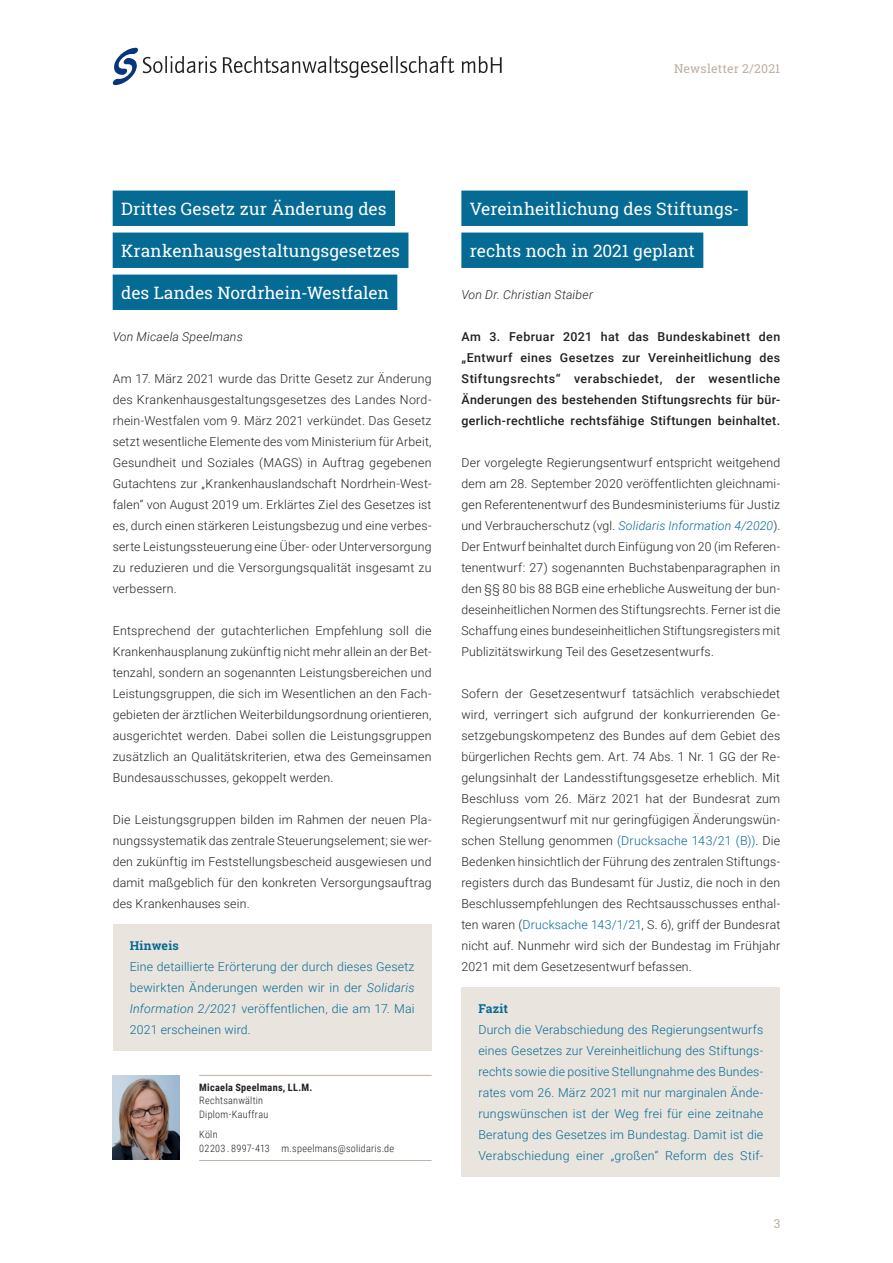
<style>
.page{position:relative;width:893px;height:1263px;background:#fff}
.page>*{position:absolute;margin:0;border:0;box-sizing:border-box;transform-origin:0 0}
.Headline{font:17.25px "Roboto Slab";color:#fff}
.Fließtext{font:300 12.3px/21px "Roboto";letter-spacing:.015em;color:#231f20;text-align:justify}
.Fazit{font:300 12.3px/21px "Roboto";letter-spacing:.02em;color:#056a94;text-align:justify}
.Fließtext_Anleser{font:500 12.3px/21px "Roboto";letter-spacing:.03em;color:#231f20;text-align:justify}
.Fließtext_Autor{font:italic 300 12.3px "Roboto";letter-spacing:.02em;color:#231f20}
.t1{font:12.3px "Roboto Slab";letter-spacing:.01em;color:#beafa3}
.Fazit_Headline{font:700 12.3px "Roboto Slab";letter-spacing:.015em;color:#056a94}
.Autor_-_Fließtext{font:300 10.2px/13.5px "Roboto Condensed";letter-spacing:.025em;color:#231f20}
.s1{font-style:italic}
.s2{font-weight:700}
.s3{font-style:italic;color:#056a94}
.s4{color:#056a94}
</style>
<div class="page">
<svg style="left:223px;top:56px;width:231px;height:22px"></svg>
<svg style="left:462px;top:56px;width:40px;height:17px"></svg>
<svg style="left:113px;top:48px;width:104px;height:37px"></svg>
<div style="left:461px;top:988px;width:319px;height:189px;background:#e9e4de"></div>
<div style="left:113px;top:925px;width:319px;height:126px;background:#e9e4de"></div>
<div style="left:113px;top:191px;width:282px;height:35px;background:#056a94"></div>
<div style="left:113px;top:233px;width:295px;height:35px;background:#056a94"></div>
<div style="left:113px;top:275px;width:284px;height:35px;background:#056a94"></div>
<hr style="left:199px;top:1075px;width:233px;height:1px;background:#beafa3">
<hr style="left:199px;top:1160px;width:233px;height:1px;background:#beafa3">
<img style="left:113px;top:1076px;width:67px;height:84px">
<div style="left:461px;top:191px;width:287px;height:35px;background:#056a94"></div>
<div style="left:461px;top:233px;width:242px;height:35px;background:#056a94"></div>
<p class="t1" style="left:674px;top:60px;width:108px">Newsletter 2/2021</p>
<p class="Headline" style="left:121px;top:197px;width:267px">Drittes Gesetz zur Änderung des</p>
<p class="Headline" style="left:121px;top:239px;width:280px">Krankenhausgestaltungsgesetzes</p>
<p class="Headline" style="left:121px;top:281px;width:269px">des Landes Nordrhein-Westfalen</p>
<p class="Fließtext_Autor" style="left:113px;top:328px;width:132px">Von Micaela Speelmans</p>
<p class="Fließtext" style="left:113px;top:367px;width:320px">Am 17. März 2021 wurde das Dritte Gesetz zur Änderung des Krankenhausgestaltungsgesetzes des Landes Nord&shy;rhein-Westfalen vom 9. März 2021 verkündet. Das Gesetz setzt wesentliche Elemente des vom Ministerium für Arbeit, Gesundheit und Soziales (MAGS) in Auftrag gegebenen Gutachtens zur „Krankenhauslandschaft Nordrhein-West&shy;falen“ von August 2019 um. Erklärtes Ziel des Gesetzes ist es, durch einen stärkeren Leistungsbezug und eine verbes&shy;serte Leistungssteuerung eine Über- oder Unterversorgung zu reduzieren und die Versorgungsqualität insgesamt zu verbessern.</p>
<p class="Fließtext" style="left:113px;top:619px;width:320px">Entsprechend der gutachterlichen Empfehlung soll die Krankenhausplanung zukünftig nicht mehr allein an der Bet&shy;tenzahl, sondern an sogenannten Leistungsbereichen und Leistungsgruppen, die sich im Wesentlichen an den Fach&shy;gebieten der ärztlichen Weiterbildungsordnung orientieren, ausgerichtet werden. Dabei sollen die Leistungsgruppen zusätzlich an Qualitätskriterien, etwa des Gemeinsamen Bundesausschusses, gekoppelt werden.</p>
<p class="Fließtext" style="left:113px;top:808px;width:320px">Die Leistungsgruppen bilden im Rahmen der neuen Pla&shy;nungssystematik das zentrale Steuerungselement; sie wer&shy;den zukünftig im Feststellungsbescheid ausgewiesen und damit maßgeblich für den konkreten Versorgungsauftrag des Krankenhauses sein.</p>
<p class="Fazit_Headline" style="left:130px;top:937px;width:51px">Hinweis</p>
<p class="Fazit" style="left:130px;top:955px;width:286px">Eine detaillierte Erörterung der durch dieses Gesetz bewirkten Änderungen werden wir in der <span class="s1">Solidaris Information 2/2021</span> veröffentlichen, die am 17. Mai 2021 erscheinen wird.</p>
<p class="Autor_-_Fließtext" style="left:199px;top:1080px;width:115px"><span class="s2">Micaela Speelmans, LL.M.<br></span>Rechtsanwältin<br>Diplom-Kauffrau</p>
<p class="Autor_-_Fließtext" style="left:199px;top:1127px;width:196px">Köln<br>02203 . 8997-413 m.speelmans@solidaris.de</p>
<p class="Headline" style="left:470px;top:197px;width:271px">Vereinheitlichung des Stiftungs-</p>
<p class="Headline" style="left:470px;top:239px;width:227px">rechts noch in 2021 geplant</p>
<p class="Fließtext_Autor" style="left:461px;top:286px;width:133px">Von Dr. Christian Staiber</p>
<p class="Fließtext_Anleser" style="left:461px;top:325px;width:320px">Am 3. Februar 2021 hat das Bundeskabinett den „Entwurf eines Gesetzes zur Vereinheitlichung des Stiftungsrechts“ verabschiedet, der wesentliche Änderungen des bestehenden Stiftungsrechts für bür&shy;gerlich-rechtliche rechtsfähige Stiftungen beinhaltet.</p>
<p class="Fließtext" style="left:461px;top:451px;width:320px">Der vorgelegte Regierungsentwurf entspricht weitgehend dem am 28. September 2020 veröffentlichten gleichnami&shy;gen Referentenentwurf des Bundesministeriums für Justiz und Verbraucherschutz (vgl. <span class="s3">Solidaris Information 4/2020</span>).<br>Der Entwurf beinhaltet durch Einfügung von 20 (im Referen&shy;tenentwurf: 27) sogenannten Buchstabenparagraphen in den §§ 80 bis 88 BGB eine erhebliche Ausweitung der bun&shy;deseinheitlichen Normen des Stiftungsrechts. Ferner ist die Schaffung eines bundeseinheitlichen Stiftungsregisters mit Publizitätswirkung Teil des Gesetzesentwurfs.</p>
<p class="Fließtext" style="left:461px;top:682px;width:320px">Sofern der Gesetzesentwurf tatsächlich verabschiedet wird, verringert sich aufgrund der konkurrierenden Ge&shy;setzgebungskompetenz des Bundes auf dem Gebiet des bürgerlichen Rechts gem. Art. 74 Abs. 1 Nr. 1 GG der Re&shy;gelungsinhalt der Landesstiftungsgesetze erheblich. Mit Beschluss vom 26. März 2021 hat der Bundesrat zum Regierungsentwurf mit nur geringfügigen Änderungswün&shy;schen Stellung genommen <span class="s4">(Drucksache 143/21 (B))</span>. Die Bedenken hinsichtlich der Führung des zentralen Stiftungs&shy;registers durch das Bundesamt für Justiz, die noch in den Beschlussempfehlungen des Rechtsausschusses enthal&shy;ten waren (<span class="s4">Drucksache 143/1/21</span>, S. 6), griff der Bundesrat nicht auf. Nunmehr wird sich der Bundestag im Frühjahr 2021 mit dem Gesetzesentwurf befassen.</p>
<p class="Fazit_Headline" style="left:478px;top:1000px;width:31px">Fazit</p>
<p class="Fazit" style="left:478px;top:1018px;width:286px">Durch die Verabschiedung des Regierungsentwurfs eines Gesetzes zur Vereinheitlichung des Stiftungs&shy;rechts sowie die positive Stellungnahme des Bundes&shy;rates vom 26. März 2021 mit nur marginalen Ände&shy;rungswünschen ist der Weg frei für eine zeitnahe Beratung des Gesetzes im Bundestag. Damit ist die Verabschiedung einer „großen“ Reform des Stif-</p>
<p class="t1" style="left:774px;top:1215px;width:8px">3</p>
</div>
